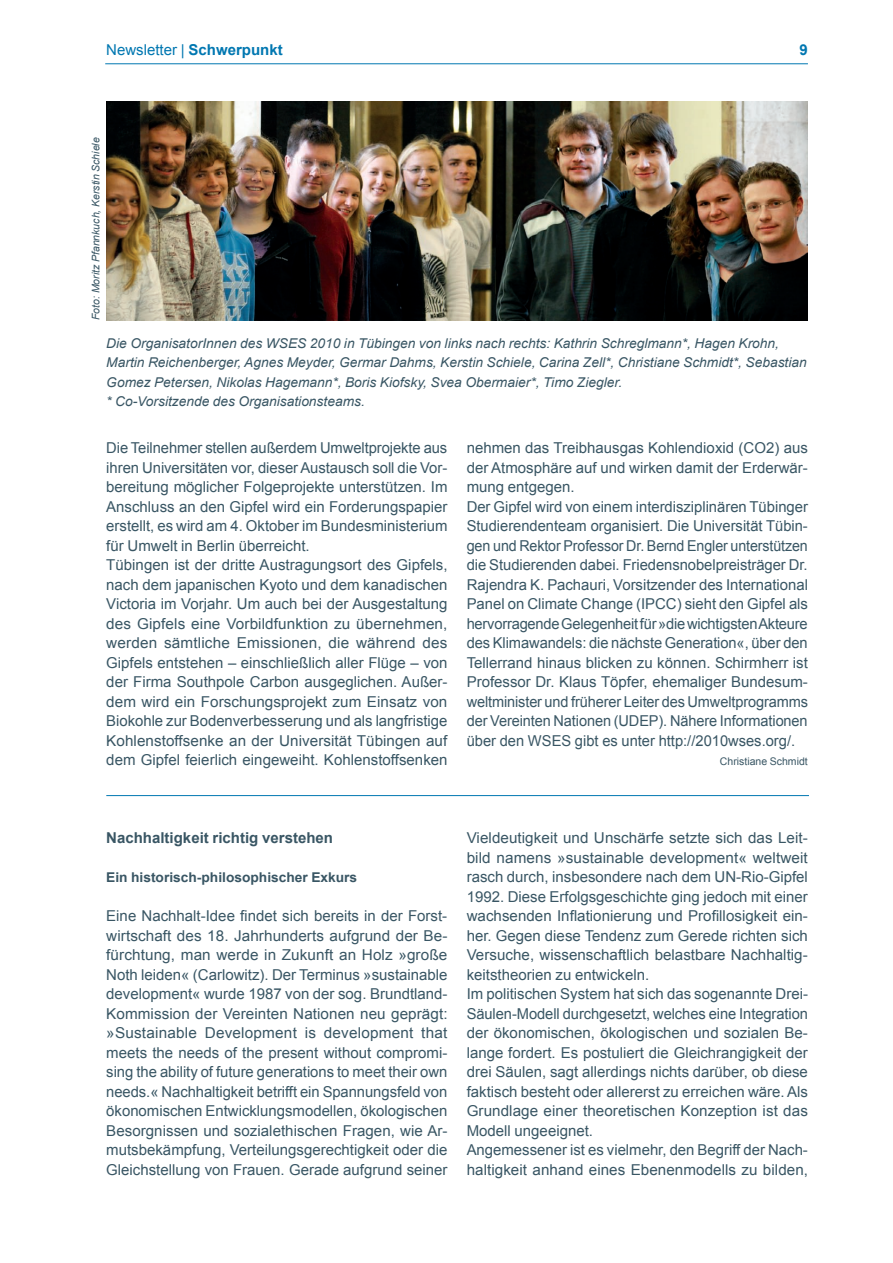
<style>
.page{position:relative;width:893px;height:1263px;background:#fff}
.page>*{position:absolute;margin:0;border:0;box-sizing:border-box;transform-origin:0 0}
.t1{font:15px/19.5px "Arial";color:#395664}
.t2{font:700 15px "Arial";color:#395664}
.t3{font:15px "Arial";color:#0077b1}
.t4{font:700 15px "Arial";color:#0077b1}
.t5{font:italic 13.5px/19.5px "Arial";color:#395664}
.t6{font:700 13.5px "Arial";color:#395664}
.t7{font:italic 10.5px "Arial";color:#395664}
.t8{font:10.5px "Arial";color:#395664}
.s1{font-weight:700}
</style>
<div class="page">
<hr style="left:105px;top:63px;width:703px;height:1px;background:#0077b1">
<img style="left:106px;top:101px;width:702px;height:220px">
<hr style="left:106px;top:795px;width:703px;height:1px;background:#0077b1">
<p class="t3" style="left:106px;top:42px;width:178px">Newsletter | <span class="s1">Schwerpunkt</span></p>
<p class="t4" style="left:800px;top:42px;width:10px">9</p>
<p class="t7" style="left:90px;top:320px;width:184px;rotate:-90deg">Foto: Moritz Pfannkuch, Kerstin Schiele</p>
<p class="t5" style="left:106px;top:333px;width:702px">Die OrganisatorInnen des WSES 2010 in Tübingen von links nach rechts: Kathrin Schreglmann*, Hagen Krohn, Martin Reichenberger, Agnes Meyder, Germar Dahms, Kerstin Schiele, Carina Zell*, Christiane Schmidt*, Sebastian Gomez Petersen, Nikolas Hagemann*, Boris Kiofsky, Svea Obermaier*, Timo Ziegler.<br>* Co-Vorsitzende des Organisationsteams.</p>
<p class="t1" style="left:106px;top:438px;width:343px">Die Teilnehmer stellen außerdem Umweltprojekte aus ihren Universitäten vor, dieser Austausch soll die Vor&shy;bereitung möglicher Folgeprojekte unterstützen. Im Anschluss an den Gipfel wird ein Forderungspapier erstellt, es wird am 4. Oktober im Bundesministerium für Umwelt in Berlin überreicht.<br>Tübingen ist der dritte Austragungsort des Gipfels, nach dem japanischen Kyoto und dem kanadischen Victoria im Vorjahr. Um auch bei der Ausgestaltung des Gipfels eine Vorbildfunktion zu übernehmen, werden sämtliche Emissionen, die während des Gipfels entstehen – einschließlich aller Flüge – von der Firma Southpole Carbon ausgeglichen. Außer&shy;dem wird ein Forschungsprojekt zum Einsatz von Biokohle zur Bodenverbesserung und als langfristige Kohlenstoffsenke an der Universität Tübingen auf dem Gipfel feierlich eingeweiht. Kohlenstoffsenken</p>
<p class="t1" style="left:467px;top:438px;width:343px">nehmen das Treibhausgas Kohlendioxid (CO2) aus der Atmosphäre auf und wirken damit der Erderwär&shy;mung entgegen.<br>Der Gipfel wird von einem interdisziplinären Tübinger Studierendenteam organisiert. Die Universität Tübin&shy;gen und Rektor Professor Dr. Bernd Engler unterstützen die Studierenden dabei. Friedensnobelpreisträger Dr.<br>Rajendra K. Pachauri, Vorsitzender des International Panel on Climate Change (IPCC) sieht den Gipfel als hervorragende Gelegenheit für »die wichtigsten Akteure des Klimawandels: die nächste Generation«, über den Tellerrand hinaus blicken zu können. Schirmherr ist Professor Dr. Klaus Töpfer, ehemaliger Bundesum&shy;weltminister und früherer Leiter des Umweltprogramms der Vereinten Nationen (UDEP). Nähere Informationen über den WSES gibt es unter http://2010wses.org/.</p>
<p class="t8" style="left:720px;top:755px;width:89px">Christiane Schmidt</p>
<p class="t2" style="left:106px;top:829px;width:228px">Nachhaltigkeit richtig verstehen</p>
<p class="t6" style="left:106px;top:870px;width:252px">Ein historisch-philosophischer Exkurs</p>
<p class="t1" style="left:106px;top:906px;width:343px;text-align:justify">Eine Nachhalt-Idee findet sich bereits in der Forst&shy;wirtschaft des 18. Jahrhunderts aufgrund der Be&shy;fürchtung, man werde in Zukunft an Holz »große Noth leiden« (Carlowitz). Der Terminus »sustainable development« wurde 1987 von der sog. Brundtland-Kommission der Vereinten Nationen neu geprägt: »Sustainable Development is development that meets the needs of the present without compromi&shy;sing the ability of future generations to meet their own needs.« Nachhaltigkeit betrifft ein Spannungsfeld von ökonomischen Entwicklungsmodellen, ökologischen Besorgnissen und sozialethischen Fragen, wie Ar&shy;mutsbekämpfung, Verteilungsgerechtigkeit oder die Gleichstellung von Frauen. Gerade aufgrund seiner</p>
<p class="t1" style="left:467px;top:828px;width:343px">Vieldeutigkeit und Unschärfe setzte sich das Leit&shy;bild namens »sustainable development« weltweit rasch durch, insbesondere nach dem UN-Rio-Gipfel 1992. Diese Erfolgsgeschichte ging jedoch mit einer wachsenden Inflationierung und Profillosigkeit ein&shy;her. Gegen diese Tendenz zum Gerede richten sich Versuche, wissenschaftlich belastbare Nachhaltig&shy;keitstheorien zu entwickeln.<br>Im politischen System hat sich das sogenannte Drei-Säulen-Modell durchgesetzt, welches eine Integration der ökonomischen, ökologischen und sozialen Be&shy;lange fordert. Es postuliert die Gleichrangigkeit der drei Säulen, sagt allerdings nichts darüber, ob diese faktisch besteht oder allererst zu erreichen wäre. Als Grundlage einer theoretischen Konzeption ist das Modell ungeeignet.<br>Angemessener ist es vielmehr, den Begriff der Nach&shy;haltigkeit anhand eines Ebenenmodells zu bilden,</p>
</div>
